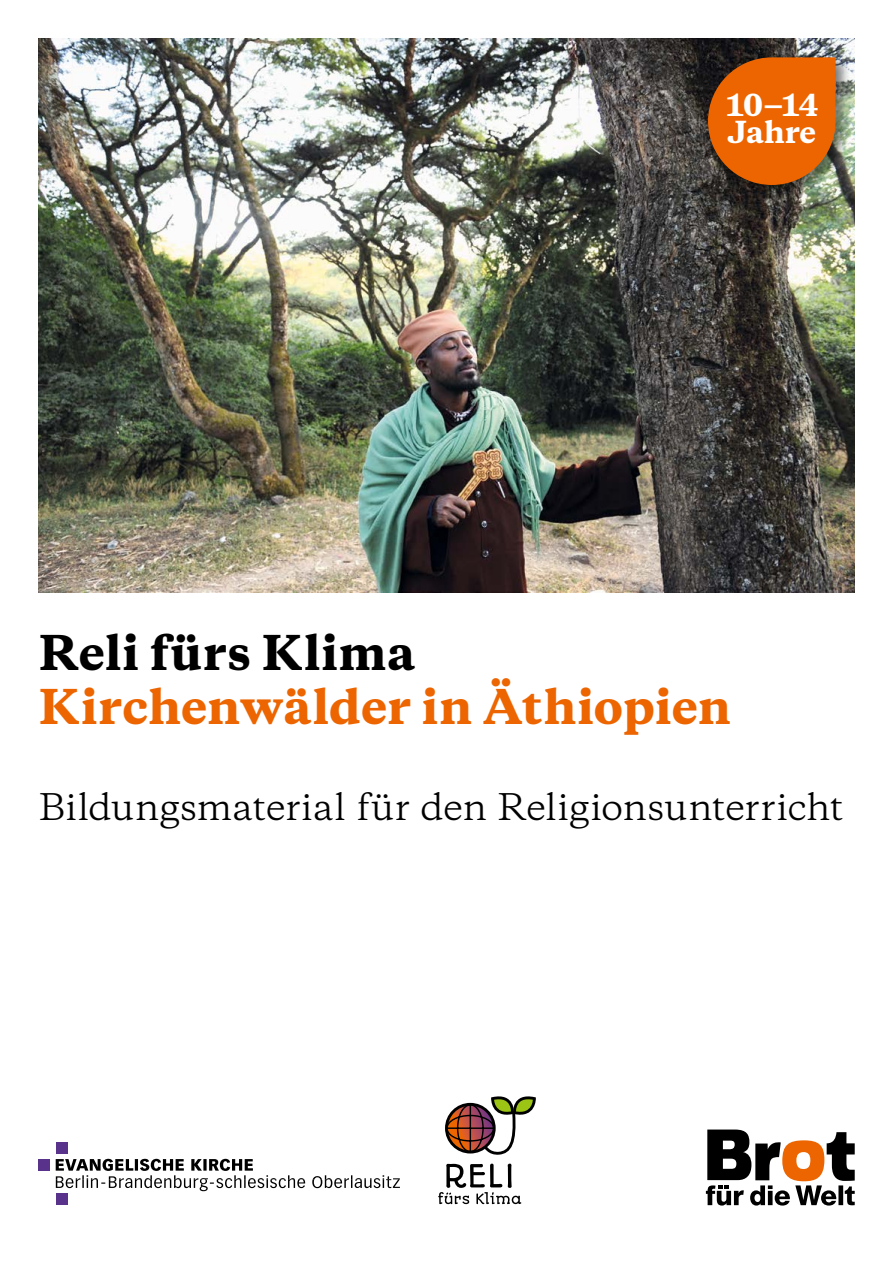
<style>
.page{position:relative;width:893px;height:1263px;background:#fff}
.page>*{position:absolute;margin:0;border:0;box-sizing:border-box;transform-origin:0 0}
.t1{font:800 45px "Galaxie Copernicus";color:#ec6500}
.t2{font:800 45px "Galaxie Copernicus";letter-spacing:.01em;color:#000}
.t3{font:34.5px "Galaxie Copernicus";letter-spacing:-.005em;color:#000}
.t4{font:800 28.5px/27px "Galaxie Copernicus";letter-spacing:-.02em;color:#fff}
</style>
<div class="page">
<svg style="left:706px;top:1129px;width:149px;height:76px"></svg>
<img style="left:38px;top:38px;width:817px;height:554px">
<div style="left:705px;top:54px;width:146px;height:146px;background:#000;opacity:.5"></div>
<svg style="left:708px;top:57px;width:128px;height:128px;background:#ce5e09"></svg>
<svg style="left:438px;top:1163px;width:83px;height:41px"></svg>
<svg style="left:445px;top:1096px;width:91px;height:59px"></svg>
<div style="left:38px;top:1159px;width:12px;height:11px;background:#58328b"></div>
<div style="left:56px;top:1193px;width:11px;height:12px;background:#58328b"></div>
<div style="left:56px;top:1142px;width:11px;height:11px;background:#58328b"></div>
<svg style="left:56px;top:1159px;width:344px;height:32px"></svg>
<p class="t4" style="left:725px;top:92px;width:95px">10‒14<br>Jahre</p>
<h1 class="t2" style="left:39px;top:623px;width:378px">Reli fürs Klima</h1>
<h1 class="t1" style="left:39px;top:677px;width:694px">Kirchenwälder in Äthiopien</h1>
<p class="t3" style="left:39px;top:784px;width:806px">Bildungsmaterial für den Religionsunterricht</p>
</div>
